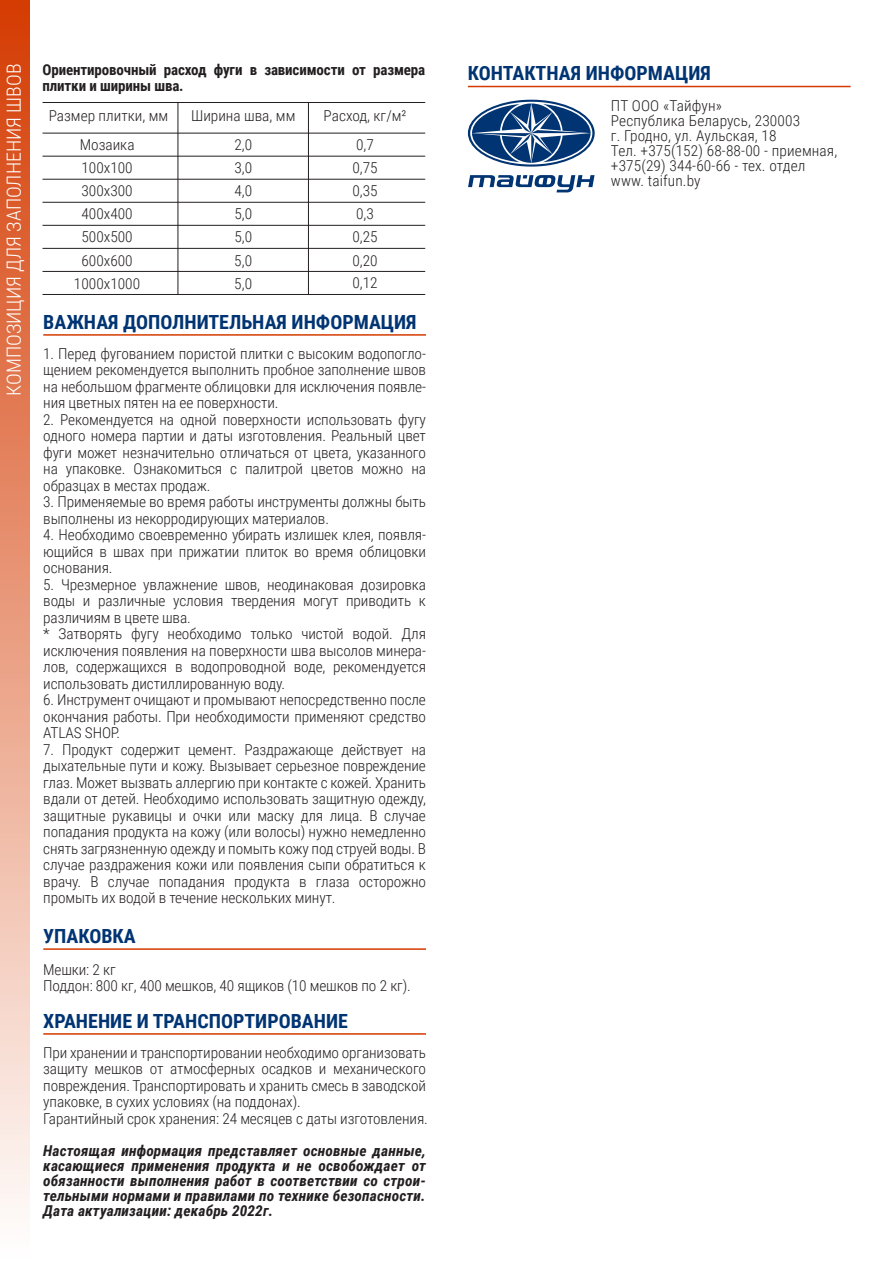
<style>
.page{position:relative;width:893px;height:1263px;background:#fff}
.page>*{position:absolute;margin:0;border:0;box-sizing:border-box;transform-origin:0 0}
.t1{font:700 19.5px "Roboto Condensed";color:#003473}
.t2{font:300 19.5px "Roboto Condensed";color:#fff}
.t3{font:300 15px/16.5px "Roboto Condensed";letter-spacing:-.01em;color:#231f20;text-align:justify}
.t4{font:italic 700 15px/15px "Roboto Condensed";letter-spacing:.01em;color:#231f20;text-align:justify}
.t5{font:300 15px/15px "Roboto Condensed";letter-spacing:.01em;color:#231f20}
.t6{font:700 15px/16.5px "Roboto Condensed";letter-spacing:-.01em;color:#231f20}
</style>
<div class="page">
<hr style="left:43px;top:334px;width:383px;height:2px;background:#d43a00">
<svg style="left:468px;top:175px;width:126px;height:17px"></svg>
<svg style="left:468px;top:100px;width:127px;height:67px"></svg>
<hr style="left:468px;top:86px;width:383px;height:1px;background:#d43a00">
<hr style="left:43px;top:948px;width:383px;height:2px;background:#d43a00">
<hr style="left:43px;top:1033px;width:383px;height:2px;background:#d43a00">
<hr style="left:43px;top:102px;width:382px;height:1px;background:#231f20">
<hr style="left:43px;top:156px;width:382px;height:1px;background:#231f20">
<hr style="left:43px;top:133px;width:382px;height:1px;background:#231f20">
<hr style="left:43px;top:179px;width:382px;height:1px;background:#231f20">
<hr style="left:43px;top:202px;width:382px;height:1px;background:#231f20">
<hr style="left:43px;top:225px;width:382px;height:1px;background:#231f20">
<hr style="left:43px;top:248px;width:382px;height:1px;background:#231f20">
<hr style="left:43px;top:271px;width:382px;height:1px;background:#231f20">
<hr style="left:43px;top:294px;width:382px;height:1px;background:#231f20">
<hr style="left:178px;top:103px;width:1px;height:191px;background:#231f20">
<hr style="left:308px;top:103px;width:1px;height:191px;background:#231f20">
<div style="left:0;top:0;width:30px;height:1263px;background:linear-gradient(to bottom,#d43b02,#fff)"></div>
<h1 class="t2" style="left:0;top:396px;width:334px;rotate:-90deg">КОМПОЗИЦИЯ ДЛЯ ЗАПОЛНЕНИЯ ШВОВ</h1>
<p class="t6" style="left:43px;top:61px;width:384px">Ориентировочный расход фуги в зависимости от размера плитки и ширины шва.</p>
<p class="t3" style="left:49px;top:101px;width:121px;line-height:29.2px;text-align:center">Размер плитки, мм<br>Мозаика</p>
<p class="t3" style="left:81px;top:156px;width:53px;line-height:23px">100х100<br>300х300<br>400х400<br>500х500</p>
<p class="t3" style="left:74px;top:248px;width:68px;line-height:23px;text-align:center">600х600<br>1000х1000</p>
<p class="t3" style="left:191px;top:107px;width:106px">Ширина шва, мм</p>
<p class="t3" style="left:324px;top:107px;width:84px">Расход, кг/м²</p>
<p class="t3" style="left:234px;top:136px;width:19px">2,0</p>
<p class="t3" style="left:352px;top:133px;width:27px;line-height:23px;text-align:left">0,7<br>0,75<br>0,35<br>0,3<br>0,25</p>
<p class="t3" style="left:234px;top:156px;width:19px;line-height:23px">3,0<br>4,0<br>5,0<br>5,0</p>
<p class="t3" style="left:234px;top:248px;width:19px;line-height:23px">5,0<br>5,0</p>
<p class="t3" style="left:352px;top:248px;width:27px;line-height:23px">0,20<br>0,12</p>
<h1 class="t1" style="left:43px;top:308px;width:375px">ВАЖНАЯ ДОПОЛНИТЕЛЬНАЯ ИНФОРМАЦИЯ</h1>
<p class="t3" style="left:43px;top:345px;width:384px">1. Перед фугованием пористой плитки с высоким водопогло&shy;щением рекомендуется выполнить пробное заполнение швов на небольшом фрагменте облицовки для исключения появле&shy;ния цветных пятен на ее поверхности.</p>
<p class="t3" style="left:43px;top:411px;width:384px">2. Рекомендуется на одной поверхности использовать фугу одного номера партии и даты изготовления. Реальный цвет фуги может незначительно отличаться от цвета, указанного на упаковке. Ознакомиться с палитрой цветов можно на образцах в местах продаж.</p>
<p class="t3" style="left:43px;top:493px;width:384px">3. Применяемые во время работы инструменты должны быть выполнены из некорродирующих материалов.</p>
<p class="t3" style="left:43px;top:526px;width:384px">4. Необходимо своевременно убирать излишек клея, появля&shy;ющийся в швах при прижатии плиток во время облицовки основания.</p>
<p class="t3" style="left:43px;top:576px;width:384px;text-align:left">5. Чрезмерное увлажнение швов, неодинаковая дозировка воды и различные условия твердения могут приводить к различиям в цвете шва.<br>* Затворять фугу необходимо только чистой водой. Для исключения появления на поверхности шва высолов минера&shy;лов, содержащихся в водопроводной воде, рекомендуется использовать дистиллированную воду.</p>
<p class="t3" style="left:43px;top:691px;width:384px">6. Инструмент очищают и промывают непосредственно после окончания работы. При необходимости применяют средство ATLAS SHOP.</p>
<p class="t3" style="left:43px;top:741px;width:384px">7. Продукт содержит цемент. Раздражающе действует на дыхательные пути и кожу. Вызывает серьезное повреждение глаз. Может вызвать аллергию при контакте с кожей. Хранить вдали от детей. Необходимо использовать защитную одежду, защитные рукавицы и очки или маску для лица. В случае попадания продукта на кожу (или волосы) нужно немедленно снять загрязненную одежду и помыть кожу под струей воды. В случае раздражения кожи или появления сыпи обратиться к врачу. В случае попадания продукта в глаза осторожно промыть их водой в течение нескольких минут.</p>
<h1 class="t1" style="left:43px;top:922px;width:94px">УПАКОВКА</h1>
<p class="t3" style="left:43px;top:960px;width:369px">Мешки: 2 кг<br>Поддон: 800 кг, 400 мешков, 40 ящиков (10 мешков по 2 кг).</p>
<h1 class="t1" style="left:43px;top:1007px;width:306px">ХРАНЕНИЕ И ТРАНСПОРТИРОВАНИЕ</h1>
<p class="t3" style="left:43px;top:1044px;width:386px;text-align:left">При хранении и транспортировании необходимо организовать защиту мешков от атмосферных осадков и механического повреждения. Транспортировать и хранить смесь в заводской упаковке, в сухих условиях (на поддонах).<br>Гарантийный срок хранения: 24 месяцев с даты изготовления.</p>
<p class="t4" style="left:43px;top:1142px;width:384px">Настоящая информация представляет основные данные, касающиеся применения продукта и не освобождает от обязанности выполнения работ в соответствии со строи&shy;тельными нормами и правилами по технике безопасности.<br>Дата актуализации: декабрь 2022г.</p>
<h1 class="t1" style="left:468px;top:60px;width:244px">КОНТАКТНАЯ ИНФОРМАЦИЯ</h1>
<p class="t5" style="left:611px;top:98px;width:228px">ПТ ООО «Тайфун»<br>Республика Беларусь, 230003<br>г. Гродно, ул. Аульская, 18<br>Тел. +375(152) 68-88-00 - приемная, +375(29) 344-60-66 - тех. отдел www. taifun.by</p>
</div>
